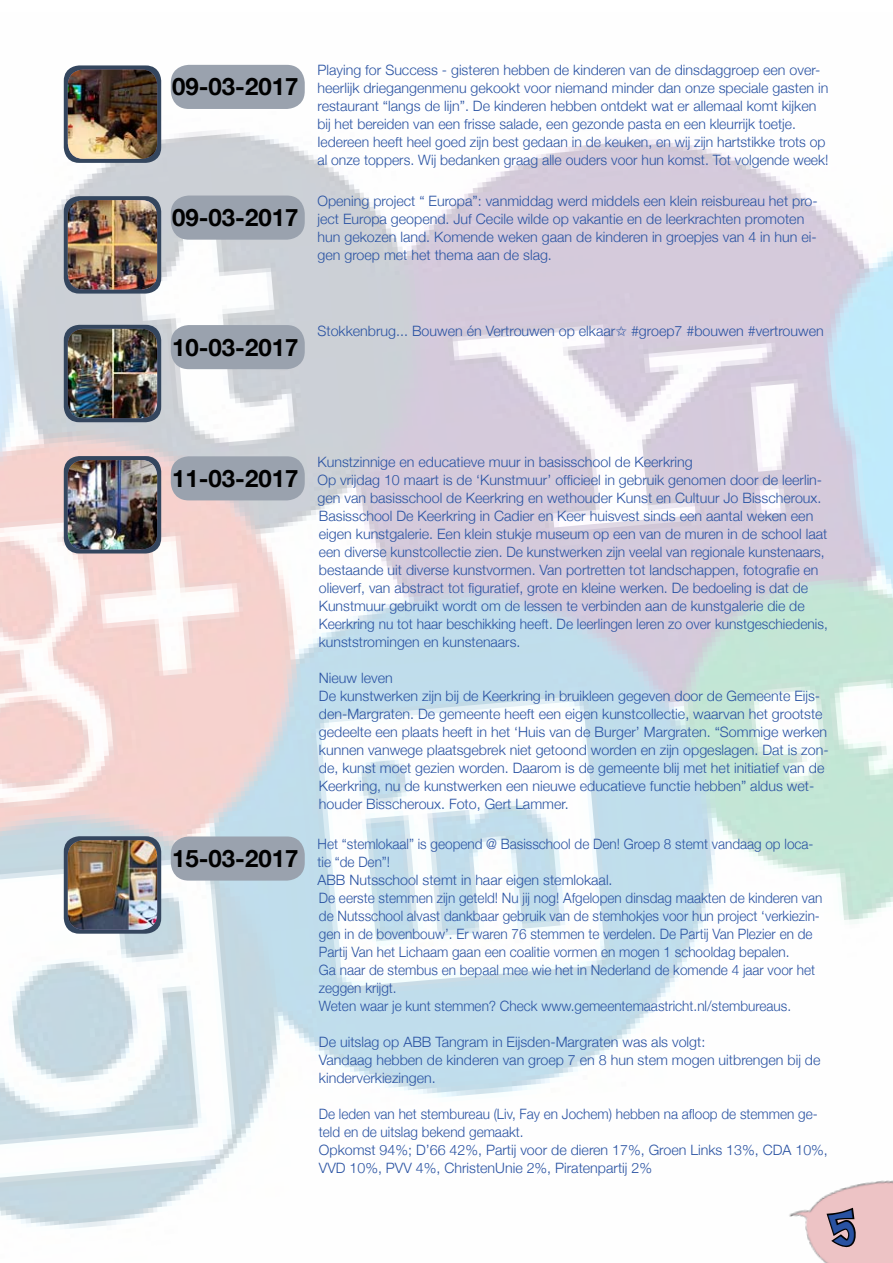
<style>
.page{position:relative;width:893px;height:1263px;background:#fff}
.page>*{position:absolute;margin:0;border:0;box-sizing:border-box;transform-origin:0 0}
.t1{font:700 24px "Helvetica Neue";color:#000}
.t2{font:300 14.25px/18px "Helvetica Neue";color:#2952a2}
.t3{font:300 14.25px/18px "Helvetica Neue";color:#2952a2;scale:.95 1}
</style>
<div class="page">
<img style="left:0;top:64px;width:893px;height:1165px">
<div style="left:64px;top:65px;width:97px;height:98px;background:#34465e;border-radius:16px"></div>
<img style="left:68px;top:69px;width:89px;height:90px">
<div style="left:171px;top:65px;width:134px;height:44px;background:#9aa2ae;border-radius:18px"></div>
<div style="left:64px;top:196px;width:97px;height:98px;background:linear-gradient(to right,#34465e,#36485f);border-radius:16px"></div>
<img style="left:68px;top:200px;width:89px;height:89px">
<div style="left:171px;top:196px;width:134px;height:44px;background:#9aa2ae;border-radius:18px"></div>
<svg style="left:64px;top:325px;width:97px;height:97px"></svg>
<img style="left:68px;top:329px;width:89px;height:89px">
<div style="left:171px;top:325px;width:134px;height:44px;background:#9aa2ae;border-radius:18px"></div>
<svg style="left:64px;top:456px;width:97px;height:97px"></svg>
<img style="left:68px;top:460px;width:89px;height:89px">
<div style="left:171px;top:456px;width:134px;height:44px;background:#9aa2ae;border-radius:18px"></div>
<div style="left:64px;top:836px;width:97px;height:98px;background:#34465e;border-radius:16px"></div>
<img style="left:68px;top:840px;width:89px;height:90px">
<div style="left:171px;top:836px;width:134px;height:45px;background:#9aa2ae;border-radius:18px"></div>
<img style="left:784px;top:1175px;width:109px;height:88px">
<svg style="left:825px;top:1205px;width:33px;height:44px"></svg>
<h1 class="t1" style="left:172px;top:72px;width:128px">09-03-2017</h1>
<h1 class="t1" style="left:172px;top:203px;width:128px">09-03-2017</h1>
<p class="t2" style="left:317px;top:61px;width:513px">Playing for Success - gisteren hebben de kinderen van de dinsdaggroep een over&shy;heerlijk driegangenmenu gekookt voor niemand minder dan onze speciale gasten in restaurant “langs de lijn”. De kinderen hebben ontdekt wat er allemaal komt kijken bij het bereiden van een frisse salade, een gezonde pasta en een kleurrijk toetje.<br>Iedereen heeft heel goed zijn best gedaan in de keuken, en wij zijn hartstikke trots op al onze toppers. Wij bedanken graag alle ouders voor hun komst. Tot volgende week!</p>
<p class="t2" style="left:317px;top:191px;width:502px">Opening project “ Europa”: vanmiddag werd middels een klein reisbureau het pro&shy;ject Europa geopend. Juf Cecile wilde op vakantie en de leerkrachten promoten hun gekozen land. Komende weken gaan de kinderen in groepjes van 4 in hun ei&shy;gen groep met het thema aan de slag.</p>
<h1 class="t1" style="left:172px;top:332px;width:128px">10-03-2017</h1>
<p class="t2" style="left:317px;top:322px;width:508px">Stokkenbrug... Bouwen én Vertrouwen op elkaar✩ #groep7 #bouwen #vertrouwen</p>
<h1 class="t1" style="left:172px;top:463px;width:128px">11-03-2017</h1>
<h1 class="t1" style="left:172px;top:844px;width:128px">15-03-2017</h1>
<p class="t2" style="left:317px;top:452px;width:512px">Kunstzinnige en educatieve muur in basisschool de Keerkring<br>Op vrijdag 10 maart is de ‘Kunstmuur’ officieel in gebruik genomen door de leerlin&shy;gen van basisschool de Keerkring en wethouder Kunst en Cultuur Jo Bisscheroux.<br>Basisschool De Keerkring in Cadier en Keer huisvest sinds een aantal weken een eigen kunstgalerie. Een klein stukje museum op een van de muren in de school laat een diverse kunstcollectie zien. De kunstwerken zijn veelal van regionale kunstenaars, bestaande uit diverse kunstvormen. Van portretten tot landschappen, fotografie en olieverf, van abstract tot figuratief, grote en kleine werken. De bedoeling is dat de Kunstmuur gebruikt wordt om de lessen te verbinden aan de kunstgalerie die de Keerkring nu tot haar beschikking heeft. De leerlingen leren zo over kunstgeschiedenis, kunststromingen en kunstenaars.</p>
<p class="t2" style="left:319px;top:668px;width:511px">Nieuw leven<br>De kunstwerken zijn bij de Keerkring in bruikleen gegeven door de Gemeente Eijs&shy;den-Margraten. De gemeente heeft een eigen kunstcollectie, waarvan het grootste gedeelte een plaats heeft in het ‘Huis van de Burger’ Margraten. “Sommige werken kunnen vanwege plaatsgebrek niet getoond worden en zijn opgeslagen. Dat is zon&shy;de, kunst moet gezien worden. Daarom is de gemeente blij met het initiatief van de Keerkring, nu de kunstwerken een nieuwe educatieve functie hebben” aldus wet&shy;houder Bisscheroux. Foto, Gert Lammer.</p>
<p class="t3" style="left:317px;top:835px;width:533px">Het “stemlokaal” is geopend @ Basisschool de Den! Groep 8 stemt vandaag op loca&shy;tie “de Den”!<br>ABB Nutsschool stemt in haar eigen stemlokaal.<br>De eerste stemmen zijn geteld! Nu jij nog! Afgelopen dinsdag maakten de kinderen van de Nutsschool alvast dankbaar gebruik van de stemhokjes voor hun project ‘verkiezin&shy;gen in de bovenbouw’. Er waren 76 stemmen te verdelen. De Partij Van Plezier en de Partij Van het Lichaam gaan een coalitie vormen en mogen 1 schooldag bepalen.<br>Ga naar de stembus en bepaal mee wie het in Nederland de komende 4 jaar voor het zeggen krijgt.<br>Weten waar je kunt stemmen? Check www.gemeentemaastricht.nl/stembureaus.</p>
<p class="t2" style="left:319px;top:1033px;width:503px">De uitslag op ABB Tangram in Eijsden-Margraten was als volgt:<br>Vandaag hebben de kinderen van groep 7 en 8 hun stem mogen uitbrengen bij de kinderverkiezingen.</p>
<p class="t3" style="left:319px;top:1105px;width:537px">De leden van het stembureau (Liv, Fay en Jochem) hebben na afloop de stemmen ge&shy;teld en de uitslag bekend gemaakt.<br>Opkomst 94%; D’66 42%, Partij voor de dieren 17%, Groen Links 13%, CDA 10%, VVD 10%, PVV 4%, ChristenUnie 2%, Piratenpartij 2%</p>
</div>
